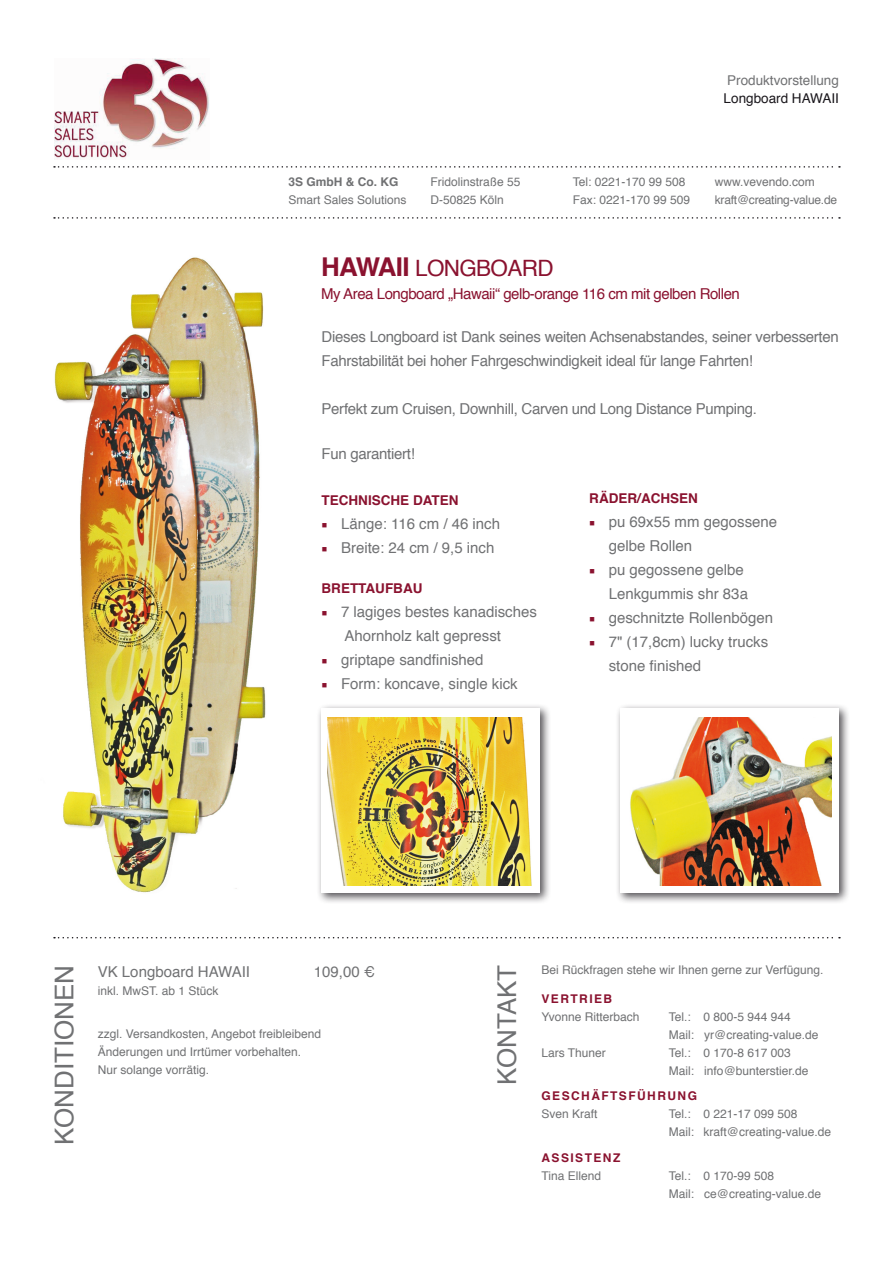
<style>
.page{position:relative;width:893px;height:1263px;background:#fff}
.page>*{position:absolute;margin:0;border:0;box-sizing:border-box;transform-origin:0 0}
.t1{font:25.95px "Helvetica";color:#707173}
.t2{font:22.5px "Helvetica";letter-spacing:-.03em;color:#8a122f}
.t3{font:15px "Helvetica";color:#707173}
.t4{font:15px/24px "Helvetica";letter-spacing:-.02em;color:#707173}
.t5{font:15px "Helvetica";letter-spacing:-.03em;color:#8a122f}
.t6{font:700 13.5px "Helvetica";color:#8a122f}
.t7{font:13.5px "Helvetica";color:#707173}
.t8{font:13.5px "Helvetica";color:#1a171c}
.t9{font:12px "Helvetica";color:#707173}
.t10{font:700 12px "Helvetica";letter-spacing:.12em;color:#8a122f}
.t11{font:12px "Helvetica";letter-spacing:-.02em;color:#707173}
.t12{font:700 12px "Helvetica";color:#707173}
.s1{font-weight:700;font-size:25.95px}
.s2{font-family:"Minion Pro";color:#8a122f}
.s3{font-family:"Gill Sans"}
</style>
<div class="page">
<img style="left:54px;top:58px;width:155px;height:101px">
<svg style="left:54px;top:166px;width:786px;height:2px"></svg>
<svg style="left:54px;top:217px;width:786px;height:2px"></svg>
<svg style="left:54px;top:937px;width:786px;height:1px"></svg>
<img style="left:54px;top:257px;width:212px;height:636px">
<div style="left:316px;top:703px;width:242px;height:208px;background:#1a171c;opacity:.75"></div>
<div style="left:321px;top:709px;width:219px;height:184px;background:#fff"></div>
<img style="left:327px;top:717px;width:205px;height:169px">
<div style="left:615px;top:703px;width:242px;height:208px;background:#1a171c;opacity:.75"></div>
<div style="left:620px;top:709px;width:219px;height:184px;background:#fff"></div>
<img style="left:630px;top:717px;width:202px;height:169px">
<p class="t12" style="left:288px;top:172px;width:112px">3S GmbH &amp; Co. KG</p>
<p class="t9" style="left:288px;top:191px;width:120px">Smart Sales Solutions</p>
<p class="t9" style="left:431px;top:173px;width:92px">Fridolinstraße 55</p>
<p class="t9" style="left:431px;top:191px;width:75px">D-50825 Köln</p>
<p class="t7" style="left:727px;top:70px;width:113px">Produktvorstellung</p>
<p class="t8" style="left:724px;top:88px;width:117px">Longboard HAWAII</p>
<p class="t9" style="left:573px;top:173px;width:114px">Tel: 0221-170 99 508</p>
<p class="t9" style="left:573px;top:191px;width:119px">Fax: 0221-170 99 509</p>
<p class="t9" style="left:715px;top:173px;width:102px">www.vevendo.com</p>
<p class="t11" style="left:715px;top:191px;width:124px">kraft@creating-value.de</p>
<p class="t2" style="left:321px;top:251px;width:234px"><span class="s1">HAWAII</span> LONGBOARD</p>
<p class="t5" style="left:321px;top:282px;width:420px">My Area Longboard „Hawaii“ gelb-orange 116 cm mit gelben Rollen</p>
<p class="t4" style="left:322px;top:325px;width:519px">Dieses Longboard ist Dank seines weiten Achsenabstandes, seiner verbesserten<br>Fahrstabilität bei hoher Fahrgeschwindigkeit ideal für lange Fahrten!</p>
<p class="t4" style="left:322px;top:397px;width:437px">Perfekt zum Cruisen, Downhill, Carven und Long Distance Pumping.</p>
<p class="t4" style="left:322px;top:442px;width:95px">Fun garantiert!</p>
<p class="t6" style="left:322px;top:489px;width:139px">TECHNISCHE DATEN</p>
<p class="t3" style="left:322px;top:512px;width:180px"><span class="s2">■</span> Länge: 116 cm / 46 inch</p>
<p class="t3" style="left:322px;top:536px;width:174px"><span class="s2">■</span> Breite: 24 cm / 9,5 inch</p>
<p class="t6" style="left:322px;top:577px;width:102px">BRETTAUFBAU</p>
<p class="t3" style="left:322px;top:600px;width:217px"><span class="s2">■</span> 7 lagiges bestes kanadisches</p>
<p class="t3" style="left:344px;top:624px;width:158px">Ahornholz kalt gepresst</p>
<p class="t3" style="left:322px;top:648px;width:164px"><span class="s2">■</span> griptape sandfinished</p>
<p class="t3" style="left:322px;top:672px;width:198px"><span class="s2">■</span> Form: koncave, single kick</p>
<p class="t6" style="left:589px;top:488px;width:110px">RÄDER/ACHSEN</p>
<p class="t3" style="left:589px;top:511px;width:189px"><span class="s2">■</span> pu 69x55 mm gegossene</p>
<p class="t3" style="left:609px;top:535px;width:85px">gelbe Rollen</p>
<p class="t3" style="left:589px;top:559px;width:156px"><span class="s2">■</span> pu gegossene gelbe</p>
<p class="t3" style="left:609px;top:583px;width:141px">Lenkgummis shr 83a</p>
<p class="t3" style="left:589px;top:607px;width:185px"><span class="s2">■</span> geschnitzte Rollenbögen</p>
<p class="t3" style="left:589px;top:631px;width:181px"><span class="s2">■</span> 7<span class="s3">"</span> (17,8cm) lucky trucks</p>
<p class="t3" style="left:609px;top:655px;width:94px">stone finished</p>
<p class="t1" style="left:44px;top:1145px;width:182px;rotate:-90deg">KONDITIONEN</p>
<p class="t1" style="left:487px;top:1085px;width:122px;rotate:-90deg">KONTAKT</p>
<p class="t3" style="left:98px;top:960px;width:154px">VK Longboard HAWAII</p>
<p class="t3" style="left:314px;top:960px;width:63px">109,00 €</p>
<p class="t9" style="left:98px;top:981px;width:122px">inkl. MwST. ab 1 Stück</p>
<p class="t9" style="left:98px;top:1025px;width:225px">zzgl. Versandkosten, Angebot freibleibend</p>
<p class="t9" style="left:98px;top:1043px;width:205px">Änderungen und Irrtümer vorbehalten.</p>
<p class="t9" style="left:98px;top:1061px;width:113px">Nur solange vorrätig.</p>
<p class="t9" style="left:541px;top:961px;width:284px">Bei Rückfragen stehe wir Ihnen gerne zur Verfügung.</p>
<p class="t10" style="left:541px;top:989px;width:72px">VERTRIEB</p>
<p class="t9" style="left:541px;top:1007px;width:100px">Yvonne Ritterbach</p>
<p class="t9" style="left:669px;top:1007px;width:123px">Tel.: 0 800-5 944 944</p>
<p class="t9" style="left:669px;top:1025px;width:151px">Mail: yr@creating-value.de</p>
<p class="t9" style="left:541px;top:1043px;width:66px">Lars Thuner</p>
<p class="t9" style="left:669px;top:1043px;width:123px">Tel.: 0 170-8 617 003</p>
<p class="t9" style="left:669px;top:1061px;width:141px">Mail: info@bunterstier.de</p>
<p class="t10" style="left:541px;top:1086px;width:157px">GESCHÄFTSFÜHRUNG</p>
<p class="t9" style="left:541px;top:1105px;width:58px">Sven Kraft</p>
<p class="t9" style="left:669px;top:1105px;width:130px">Tel.: 0 221-17 099 508</p>
<p class="t9" style="left:669px;top:1123px;width:164px">Mail: kraft@creating-value.de</p>
<p class="t10" style="left:541px;top:1148px;width:80px">ASSISTENZ</p>
<p class="t9" style="left:541px;top:1166px;width:61px">Tina Ellend</p>
<p class="t9" style="left:669px;top:1166px;width:107px">Tel.: 0 170-99 508</p>
<p class="t9" style="left:669px;top:1184px;width:154px">Mail: ce@creating-value.de</p>
</div>
